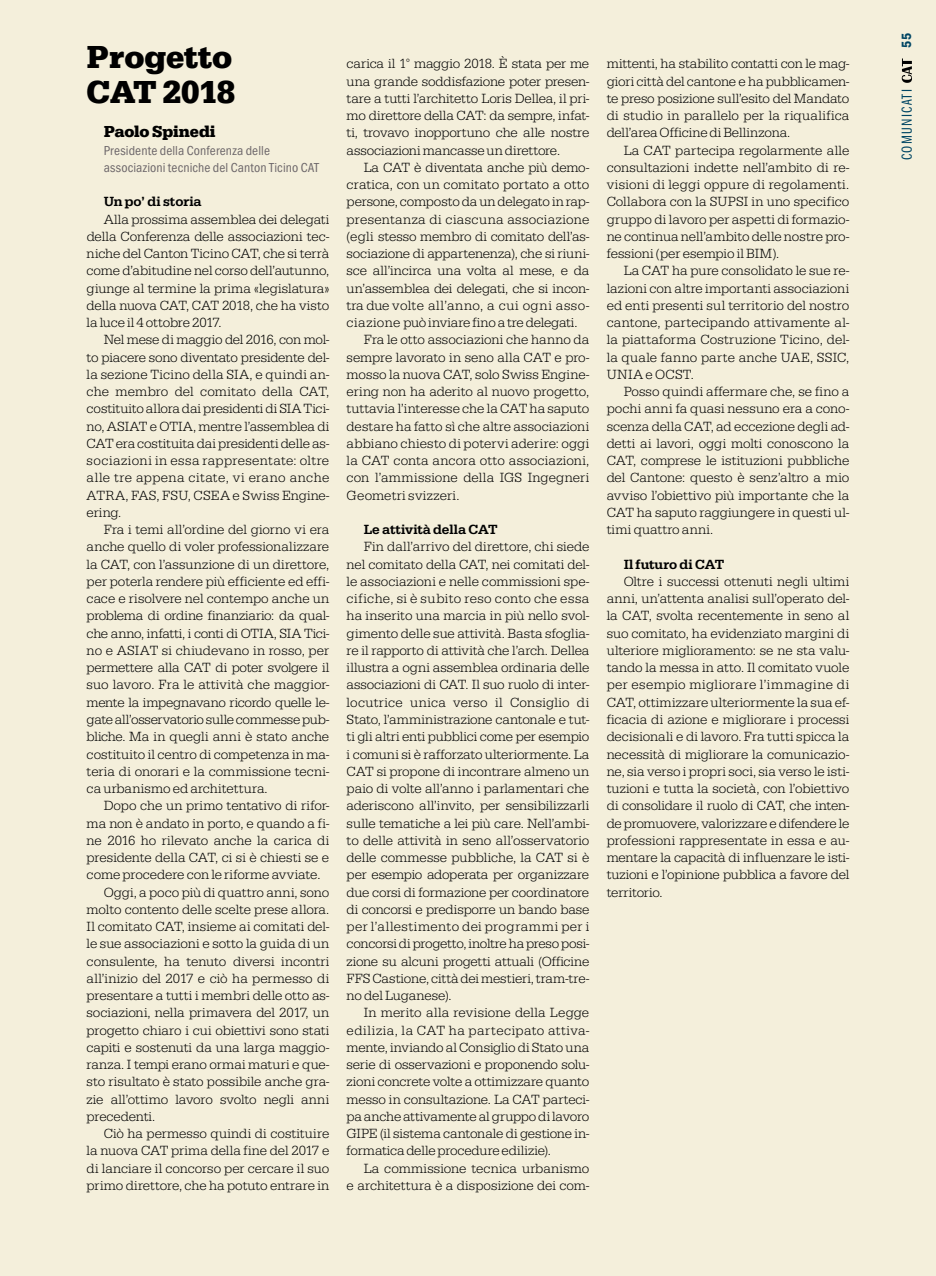
<style>
.page{position:relative;width:936px;height:1276px;background:#fff}
.page>*{position:absolute;margin:0;border:0;box-sizing:border-box;transform-origin:0 0}
.t1{font:700 33px/34.5px "Serifa";letter-spacing:-.005em;color:#000}
.t2{font:700 16.5px "Serifa";letter-spacing:-.01em;color:#000}
.t3{font:15px "ITC Franklin Gothic Std Bk Cp";letter-spacing:.09em;color:#004563}
.t4{font:13.95px "ITC Franklin Gothic Std Dm Cd";color:#004563}
.t5{font:300 13.8px/17.2px "Serifa";color:#000;text-align:justify}
.t6{font:300 13.8px "Serifa";letter-spacing:-.02em;color:#000}
.t7{font:300 13.8px "Serifa";letter-spacing:.02em;color:#000}
.t8{font:500 13.8px "Serifa";color:#000}
.t9{font:300 13.8px "Serifa";letter-spacing:.035em;color:#000}
.t10{font:condensed 13.5px/17.2px "ITC Franklin Gothic Std";letter-spacing:.01em;color:#6e686b}
</style>
<div class="page">
<div style="left:0;top:0;width:935px;height:1276px;background:#f4efdb"></div>
<svg style="left:901px;top:58px;width:10px;height:25px"></svg>
<h1 class="t1" style="left:87px;top:40px;width:150px">Progetto<br>CAT 2018</h1>
<p class="t2" style="left:104px;top:122px;width:113px">Paolo Spinedi</p>
<p class="t10" style="left:104px;top:142px;width:217px">Presidente della Conferenza delle associazioni tecniche del Canton Ticino CAT</p>
<p class="t8" style="left:104px;top:194px;width:99px">Un po’ di storia</p>
<p class="t5" style="left:87px;top:210px;width:244px;text-indent:17px">Alla prossima assemblea dei delegati della Conferenza delle associazioni tec&shy;niche del Canton Ticino CAT, che si terrà come d’abitudine nel corso dell’autunno, giunge al termine la prima «legislatura» della nuova CAT, CAT 2018, che ha visto la luce il 4 ottobre 2017.</p>
<p class="t5" style="left:87px;top:331px;width:244px;text-indent:17px">Nel mese di maggio del 2016, con mol&shy;to piacere sono diventato presidente del&shy;la sezione Ticino della SIA, e quindi an&shy;che membro del comitato della CAT, costituito allora dai presidenti di SIA Tici&shy;no, ASIAT e OTIA, mentre l’assemblea di CAT era costituita dai presidenti delle as&shy;sociazioni in essa rappresentate: oltre alle tre appena citate, vi erano anche ATRA, FAS, FSU, CSEA e Swiss Engine&shy;ering.</p>
<p class="t5" style="left:87px;top:521px;width:244px;text-indent:17px">Fra i temi all’ordine del giorno vi era anche quello di voler professionalizzare la CAT, con l’assunzione di un direttore, per poterla rendere più efficiente ed effi&shy;cace e risolvere nel contempo anche un problema di ordine finanziario: da qual&shy;che anno, infatti, i conti di OTIA, SIA Tici&shy;no e ASIAT si chiudevano in rosso, per permettere alla CAT di poter svolgere il suo lavoro. Fra le attività che maggior&shy;mente la impegnavano ricordo quelle le&shy;gate all’osservatorio sulle commesse pub&shy;bliche. Ma in quegli anni è stato anche costituito il centro di competenza in ma&shy;teria di onorari e la commissione tecni&shy;ca urbanismo ed architettura.</p>
<p class="t5" style="left:104px;top:797px;width:227px">Dopo che un primo tentativo di rifor-</p>
<p class="t5" style="left:87px;top:814px;width:244px">ma non è andato in porto, e quando a fi-</p>
<p class="t5" style="left:87px;top:831px;width:244px">ne 2016 ho rilevato anche la carica di</p>
<p class="t5" style="left:87px;top:849px;width:244px">presidente della CAT, ci si è chiesti se e</p>
<p class="t5" style="left:87px;top:866px;width:235px">come procedere con le riforme avviate.</p>
<p class="t5" style="left:104px;top:883px;width:227px">Oggi, a poco più di quattro anni, sono</p>
<p class="t5" style="left:87px;top:900px;width:244px">molto contento delle scelte prese allora.</p>
<p class="t5" style="left:87px;top:918px;width:244px">Il comitato CAT, insieme ai comitati del-</p>
<p class="t5" style="left:87px;top:935px;width:244px">le sue associazioni e sotto la guida di un</p>
<p class="t5" style="left:87px;top:952px;width:244px">consulente, ha tenuto diversi incontri</p>
<p class="t5" style="left:87px;top:969px;width:244px">all’inizio del 2017 e ciò ha permesso di</p>
<p class="t5" style="left:87px;top:987px;width:244px">presentare a tutti i membri delle otto as-</p>
<p class="t5" style="left:87px;top:1004px;width:244px">sociazioni, nella primavera del 2017, un</p>
<p class="t5" style="left:87px;top:1021px;width:244px">progetto chiaro i cui obiettivi sono stati</p>
<p class="t5" style="left:87px;top:1038px;width:244px">capiti e sostenuti da una larga maggio-</p>
<p class="t5" style="left:87px;top:1056px;width:244px">ranza. I tempi erano ormai maturi e que-</p>
<p class="t5" style="left:87px;top:1073px;width:244px">sto risultato è stato possibile anche gra-</p>
<p class="t5" style="left:87px;top:1090px;width:244px">zie all’ottimo lavoro svolto negli anni</p>
<p class="t5" style="left:87px;top:1107px;width:70px">precedenti.</p>
<p class="t5" style="left:104px;top:1125px;width:227px">Ciò ha permesso quindi di costituire</p>
<p class="t5" style="left:87px;top:1142px;width:244px">la nuova CAT prima della fine del 2017 e</p>
<p class="t5" style="left:87px;top:1159px;width:244px">di lanciare il concorso per cercare il suo</p>
<p class="t5" style="left:87px;top:1176px;width:244px">primo direttore, che ha potuto entrare in</p>
<p class="t5" style="left:346px;top:55px;width:244px">carica il 1° maggio 2018. È stata per me una grande soddisfazione poter presen&shy;tare a tutti l’architetto Loris Dellea, il pri&shy;mo direttore della CAT: da sempre, infat&shy;ti, trovavo inopportuno che alle nostre associazioni mancasse un direttore.</p>
<p class="t6" style="left:363px;top:159px;width:227px">La CAT è diventata anche più demo-</p>
<p class="t5" style="left:346px;top:176px;width:244px">cratica, con un comitato portato a otto</p>
<p class="t5" style="left:346px;top:193px;width:244px">persone, composto da un delegato in rap-</p>
<p class="t7" style="left:346px;top:211px;width:244px">presentanza di ciascuna associazione</p>
<p class="t5" style="left:346px;top:228px;width:244px">(egli stesso membro di comitato dell’as-</p>
<p class="t5" style="left:346px;top:245px;width:244px">sociazione di appartenenza), che si riuni-</p>
<p class="t5" style="left:346px;top:262px;width:244px">sce all’incirca una volta al mese, e da</p>
<p class="t6" style="left:346px;top:280px;width:244px">un’assemblea dei delegati, che si incon-</p>
<p class="t9" style="left:346px;top:297px;width:244px">tra due volte all’anno, a cui ogni asso-</p>
<p class="t5" style="left:346px;top:314px;width:232px">ciazione può inviare fino a tre delegati.</p>
<p class="t5" style="left:363px;top:331px;width:227px">Fra le otto associazioni che hanno da</p>
<p class="t5" style="left:346px;top:348px;width:244px">sempre lavorato in seno alla CAT e pro-</p>
<p class="t5" style="left:346px;top:366px;width:244px">mosso la nuova CAT, solo Swiss Engine-</p>
<p class="t5" style="left:346px;top:383px;width:244px">ering non ha aderito al nuovo progetto,</p>
<p class="t5" style="left:346px;top:400px;width:244px">tuttavia l’interesse che la CAT ha saputo</p>
<p class="t5" style="left:346px;top:417px;width:244px">destare ha fatto sì che altre associazioni</p>
<p class="t5" style="left:346px;top:435px;width:244px">abbiano chiesto di potervi aderire: oggi</p>
<p class="t5" style="left:346px;top:452px;width:244px">la CAT conta ancora otto associazioni,</p>
<p class="t5" style="left:346px;top:469px;width:244px">con l’ammissione della IGS Ingegneri</p>
<p class="t7" style="left:346px;top:487px;width:114px">Geometri svizzeri.</p>
<p class="t8" style="left:363px;top:521px;width:135px">Le attività della CAT</p>
<p class="t5" style="left:346px;top:538px;width:244px;text-indent:17px">Fin dall’arrivo del direttore, chi siede nel comitato della CAT, nei comitati del&shy;le associazioni e nelle commissioni spe&shy;cifiche, si è subito reso conto che essa ha inserito una marcia in più nello svol&shy;gimento delle sue attività. Basta sfoglia&shy;re il rapporto di attività che l’arch. Dellea illustra a ogni assemblea ordinaria delle associazioni di CAT. Il suo ruolo di inter&shy;locutrice unica verso il Consiglio di Stato, l’amministrazione cantonale e tut&shy;ti gli altri enti pubblici come per esempio i comuni si è rafforzato ulteriormente. La CAT si propone di incontrare almeno un paio di volte all’anno i parlamentari che aderiscono all’invito, per sensibilizzarli sulle tematiche a lei più care. Nell’ambi&shy;to delle attività in seno all’osservatorio delle commesse pubbliche, la CAT si è per esempio adoperata per organizzare due corsi di formazione per coordinatore di concorsi e predisporre un bando base per l’allestimento dei programmi per i concorsi di progetto, inoltre ha preso posi&shy;zione su alcuni progetti attuali (Officine FFS Castione, città dei mestieri, tram-tre&shy;no del Luganese).</p>
<p class="t5" style="left:346px;top:1004px;width:244px;text-indent:17px">In merito alla revisione della Legge edilizia, la CAT ha partecipato attiva&shy;mente, inviando al Consiglio di Stato una serie di osservazioni e proponendo solu&shy;zioni concrete volte a ottimizzare quanto messo in consultazione. La CAT parteci&shy;pa anche attivamente al gruppo di lavoro GIPE (il sistema cantonale di gestione in&shy;formatica delle procedure edilizie).</p>
<p class="t5" style="left:346px;top:1159px;width:244px;text-align:right">La commissione tecnica urbanismo<br>e architettura è a disposizione dei com-</p>
<p class="t5" style="left:606px;top:55px;width:244px">mittenti, ha stabilito contatti con le mag&shy;giori città del cantone e ha pubblicamen&shy;te preso posizione sull’esito del Mandato di studio in parallelo per la riqualifica dell’area Officine di Bellinzona.</p>
<p class="t5" style="left:606px;top:141px;width:244px;text-indent:17px">La CAT partecipa regolarmente alle consultazioni indette nell’ambito di re&shy;visioni di leggi oppure di regolamenti.<br>Collabora con la SUPSI in uno specifico gruppo di lavoro per aspetti di formazio&shy;ne continua nell’ambito delle nostre pro&shy;fessioni (per esempio il BIM).</p>
<p class="t5" style="left:606px;top:262px;width:244px;text-indent:17px">La CAT ha pure consolidato le sue re&shy;lazioni con altre importanti associazioni ed enti presenti sul territorio del nostro cantone, partecipando attivamente al&shy;la piattaforma Costruzione Ticino, del&shy;la quale fanno parte anche UAE, SSIC, UNIA e OCST.</p>
<p class="t5" style="left:606px;top:383px;width:244px;text-indent:17px">Posso quindi affermare che, se fino a pochi anni fa quasi nessuno era a cono&shy;scenza della CAT, ad eccezione degli ad&shy;detti ai lavori, oggi molti conoscono la CAT, comprese le istituzioni pubbliche del Cantone: questo è senz’altro a mio avviso l’obiettivo più importante che la CAT ha saputo raggiungere in questi ul&shy;timi quattro anni.</p>
<p class="t8" style="left:623px;top:556px;width:102px">Il futuro di CAT</p>
<p class="t5" style="left:606px;top:573px;width:244px;text-indent:17px">Oltre i successi ottenuti negli ultimi anni, un’attenta analisi sull’operato del&shy;la CAT, svolta recentemente in seno al suo comitato, ha evidenziato margini di ulteriore miglioramento: se ne sta valu&shy;tando la messa in atto. Il comitato vuole per esempio migliorare l’immagine di CAT, ottimizzare ulteriormente la sua ef&shy;ficacia di azione e migliorare i processi decisionali e di lavoro. Fra tutti spicca la necessità di migliorare la comunicazio&shy;ne, sia verso i propri soci, sia verso le isti&shy;tuzioni e tutta la società, con l’obiettivo di consolidare il ruolo di CAT, che inten&shy;de promuovere, valorizzare e difendere le professioni rappresentate in essa e au&shy;mentare la capacità di influenzare le isti&shy;tuzioni e l’opinione pubblica a favore del territorio.</p>
<p class="t4" style="left:898px;top:48px;width:16px;rotate:-90deg">55</p>
<p class="t3" style="left:898px;top:160px;width:73px;rotate:-90deg">COMUNICATI</p>
</div>
